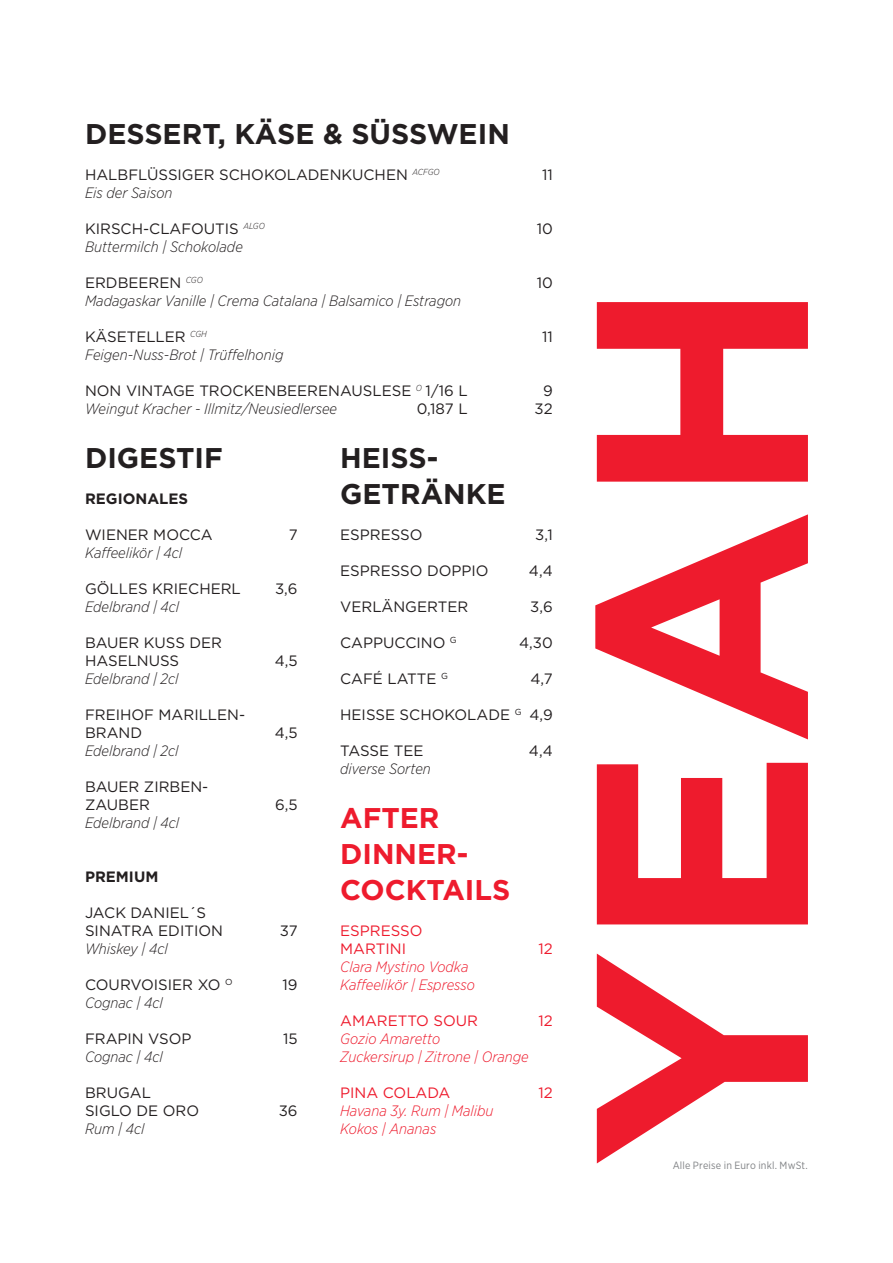
<style>
.page{position:relative;width:893px;height:1263px;background:#fff}
.page>*{position:absolute;margin:0;border:0;box-sizing:border-box;transform-origin:0 0}
.t1{font:700 28.5px/36px "Gotham";color:#231f20}
.t2{font:700 28.5px/36px "Gotham";color:#ee1b2d}
.t3{font:15px/18px "Gotham";color:#231f20}
.t4{font:italic 300 15px "Gotham Narrow";color:#231f20}
.t5{font:italic 300 15px/18px "Gotham Narrow";color:#ee1b2d}
.t6{font:15px/18px "Gotham";color:#ee1b2d}
.t7{font:700 15px "Gotham";color:#231f20}
.t8{font:10.5px "Gotham Narrow";letter-spacing:.015em;color:#818386}
</style>
<div class="page">
<svg style="left:595px;top:302px;width:213px;height:861px"></svg>
<h1 class="t1" style="left:85px;top:116px;width:426px">DESSERT, KÄSE &amp; SÜSSWEIN</h1>
<p class="t3" style="left:85px;top:165px;width:356px">HALBFLÜSSIGER SCHOKOLADENKUCHEN <sup>ACFGO</sup></p>
<p class="t3" style="left:542px;top:165px;width:12px">11</p>
<p class="t4" style="left:85px;top:184px;width:89px">Eis der Saison</p>
<p class="t3" style="left:85px;top:219px;width:181px">KIRSCH-CLAFOUTIS <sup>ALGO</sup></p>
<p class="t3" style="left:537px;top:219px;width:18px">10</p>
<p class="t4" style="left:85px;top:238px;width:159px">Buttermilch | Schokolade</p>
<p class="t3" style="left:85px;top:273px;width:119px">ERDBEEREN <sup>CGO</sup></p>
<p class="t3" style="left:537px;top:273px;width:18px">10</p>
<p class="t4" style="left:85px;top:292px;width:378px">Madagaskar Vanille | Crema Catalana | Balsamico | Estragon</p>
<p class="t3" style="left:85px;top:327px;width:123px">KÄSETELLER <sup>CGH</sup></p>
<p class="t3" style="left:542px;top:327px;width:12px">11</p>
<p class="t4" style="left:85px;top:346px;width:200px">Feigen-Nuss-Brot | Trüffelhonig</p>
<p class="t3" style="left:85px;top:381px;width:384px">NON VINTAGE TROCKENBEERENAUSLESE <sup>O</sup> 1/16 L</p>
<p class="t3" style="left:543px;top:381px;width:11px">9</p>
<p class="t4" style="left:85px;top:400px;width:254px">Weingut Kracher - Illmitz/Neusiedlersee</p>
<p class="t3" style="left:417px;top:399px;width:52px">0,187 L</p>
<p class="t3" style="left:535px;top:399px;width:20px">32</p>
<h1 class="t1" style="left:85px;top:440px;width:139px">DIGESTIF</h1>
<p class="t7" style="left:85px;top:489px;width:105px">REGIONALES</p>
<p class="t3" style="left:85px;top:525px;width:129px">WIENER MOCCA</p>
<p class="t3" style="left:289px;top:525px;width:10px">7</p>
<p class="t4" style="left:85px;top:544px;width:99px">Kaffeelikör | 4cl</p>
<p class="t3" style="left:85px;top:579px;width:157px">GÖLLES KRIECHERL</p>
<p class="t3" style="left:275px;top:579px;width:24px">3,6</p>
<p class="t4" style="left:85px;top:598px;width:96px">Edelbrand | 4cl</p>
<p class="t3" style="left:85px;top:633px;width:139px">BAUER KUSS DER<br>HASELNUSS</p>
<h1 class="t1" style="left:340px;top:440px;width:167px">HEISS-<br>GETRÄNKE</h1>
<p class="t3" style="left:340px;top:525px;width:84px">ESPRESSO</p>
<p class="t3" style="left:535px;top:525px;width:19px">3,1</p>
<p class="t3" style="left:340px;top:561px;width:150px">ESPRESSO DOPPIO</p>
<p class="t3" style="left:529px;top:561px;width:25px">4,4</p>
<p class="t3" style="left:340px;top:597px;width:130px">VERLÄNGERTER</p>
<p class="t3" style="left:530px;top:597px;width:24px">3,6</p>
<p class="t3" style="left:340px;top:633px;width:118px">CAPPUCCINO <sup>G</sup></p>
<p class="t3" style="left:519px;top:633px;width:35px">4,30</p>
<p class="t3" style="left:340px;top:669px;width:109px">CAFÉ LATTE <sup>G</sup></p>
<p class="t3" style="left:530px;top:669px;width:24px">4,7</p>
<p class="t3" style="left:340px;top:705px;width:214px">HEISSE SCHOKOLADE <sup>G</sup> 4,9</p>
<p class="t3" style="left:340px;top:741px;width:85px">TASSE TEE</p>
<p class="t3" style="left:529px;top:741px;width:25px">4,4</p>
<p class="t4" style="left:340px;top:760px;width:92px">diverse Sorten</p>
<p class="t3" style="left:275px;top:651px;width:24px">4,5</p>
<p class="t4" style="left:85px;top:670px;width:95px">Edelbrand | 2cl</p>
<p class="t3" style="left:85px;top:705px;width:162px">FREIHOF MARILLEN-<br>BRAND</p>
<p class="t3" style="left:275px;top:723px;width:24px">4,5</p>
<p class="t4" style="left:85px;top:742px;width:95px">Edelbrand | 2cl</p>
<p class="t3" style="left:85px;top:777px;width:125px">BAUER ZIRBEN-<br>ZAUBER</p>
<p class="t3" style="left:275px;top:795px;width:24px">6,5</p>
<h1 class="t2" style="left:340px;top:800px;width:172px">AFTER<br>DINNER-<br>COCKTAILS</h1>
<p class="t6" style="left:340px;top:921px;width:84px">ESPRESSO<br>MARTINI</p>
<p class="t4" style="left:85px;top:814px;width:96px">Edelbrand | 4cl</p>
<p class="t7" style="left:85px;top:867px;width:75px">PREMIUM</p>
<p class="t3" style="left:85px;top:903px;width:139px">JACK DANIEL´S<br>SINATRA EDITION</p>
<p class="t3" style="left:280px;top:921px;width:19px">37</p>
<p class="t4" style="left:85px;top:940px;width:84px">Whiskey | 4cl</p>
<p class="t3" style="left:85px;top:975px;width:149px">COURVOISIER XO <sup>O</sup></p>
<p class="t3" style="left:283px;top:975px;width:17px">19</p>
<p class="t4" style="left:85px;top:994px;width:79px">Cognac | 4cl</p>
<p class="t3" style="left:85px;top:1029px;width:108px">FRAPIN VSOP</p>
<p class="t3" style="left:283px;top:1029px;width:16px">15</p>
<p class="t4" style="left:85px;top:1048px;width:79px">Cognac | 4cl</p>
<p class="t3" style="left:85px;top:1083px;width:116px">BRUGAL<br>SIGLO DE ORO</p>
<p class="t6" style="left:538px;top:939px;width:16px">12</p>
<p class="t5" style="left:340px;top:957px;width:136px">Clara Mystino Vodka<br>Kaffeelikör | Espresso</p>
<p class="t6" style="left:340px;top:1011px;width:139px">AMARETTO SOUR</p>
<p class="t6" style="left:538px;top:1011px;width:16px">12</p>
<p class="t5" style="left:340px;top:1029px;width:190px">Gozio Amaretto<br>Zuckersirup | Zitrone | Orange</p>
<p class="t6" style="left:340px;top:1083px;width:112px">PINA COLADA</p>
<p class="t6" style="left:538px;top:1083px;width:16px">12</p>
<p class="t5" style="left:340px;top:1101px;width:155px">Havana 3y. Rum | Malibu<br>Kokos | Ananas</p>
<p class="t3" style="left:279px;top:1101px;width:20px">36</p>
<p class="t4" style="left:85px;top:1120px;width:61px">Rum | 4cl</p>
<p class="t8" style="left:673px;top:1159px;width:137px">Alle Preise in Euro inkl. MwSt.</p>
</div>
